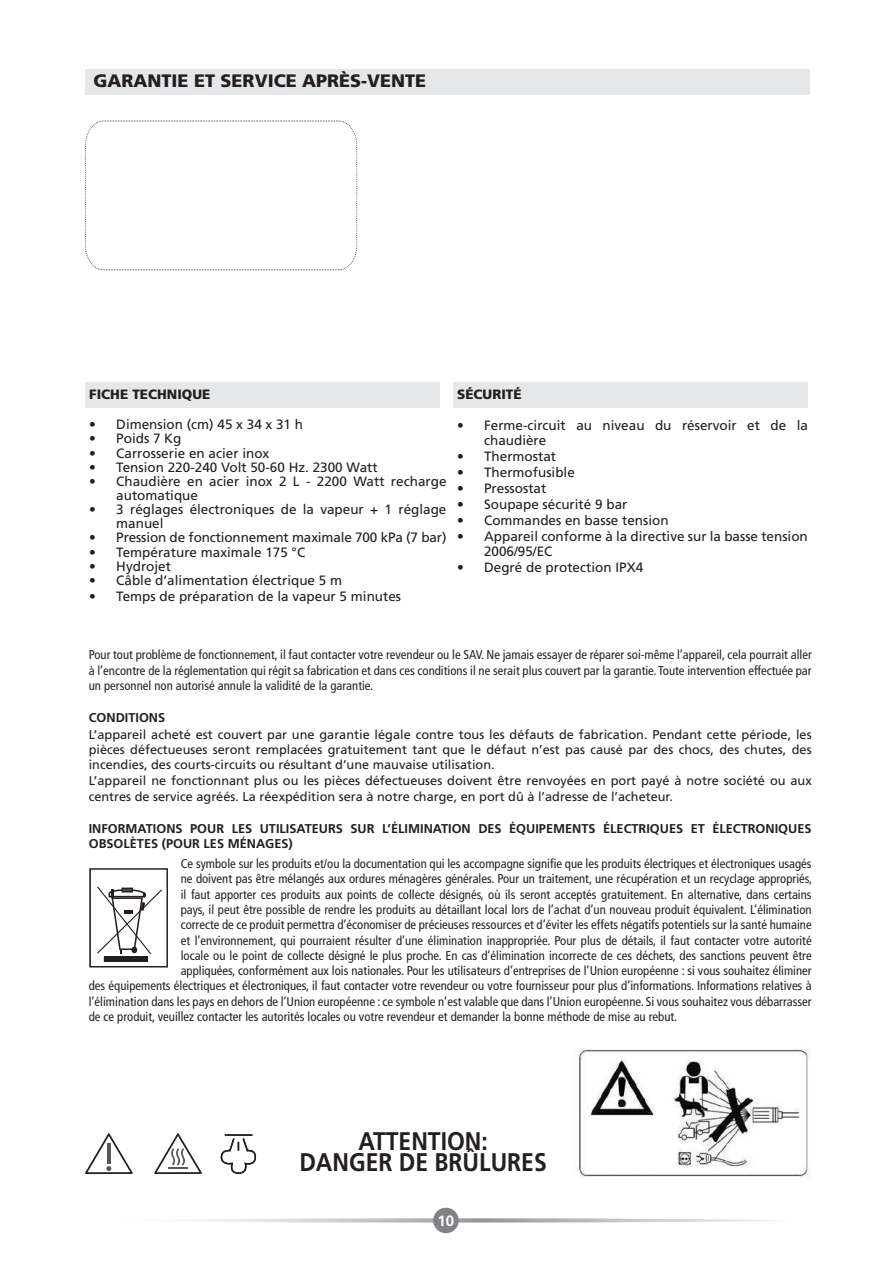
<style>
.page{position:relative;width:893px;height:1263px;background:#fff}
.page>*{position:absolute;margin:0;border:0;box-sizing:border-box;transform-origin:0 0}
.t1{font:700 25.5px/21.9px "Frutiger LT Std";color:#231f20;text-align:center;scale:.9 1}
.t2{font:900 18px "Frutiger LT Std";color:#231f20}
.t3{font:700 15px "Frutiger LT Std";color:#fff}
.t4{font:13.5px/13.5px "Frutiger LT Std";color:#231f20}
.t5{font:900 13.5px "Frutiger LT Std";color:#231f20}
.t6{font:condensed 12.75px/15.3px "Frutiger LT Std";color:#231f20;text-align:justify}
.t7{font:12.75px/15.6px "Frutiger LT Std";color:#231f20}
.t8{font:700 12.75px/15.3px "Frutiger LT Std";color:#231f20}
.s1{font-weight:300;font-stretch:condensed}
</style>
<div class="page">
<img style="left:579px;top:1049px;width:232px;height:128px">
<svg style="left:85px;top:1133px;width:48px;height:41px"></svg>
<svg style="left:154px;top:1133px;width:48px;height:41px"></svg>
<svg style="left:198px;top:1218px;width:584px;height:4px"></svg>
<div style="left:433px;top:1208px;width:26px;height:25px;background:#808285;border-radius:50%"></div>
<svg style="left:85px;top:120px;width:272px;height:150px"></svg>
<svg style="left:220px;top:1138px;width:37px;height:36px"></svg>
<hr style="left:225px;top:1134px;width:27px;height:2px;background:#231f20">
<div style="left:85px;top:69px;width:725px;height:26px;background:#e6e7e9"></div>
<div style="left:85px;top:383px;width:354px;height:25px;background:#e6e7e9"></div>
<div style="left:454px;top:383px;width:354px;height:25px;background:#e6e7e9"></div>
<svg style="left:89px;top:868px;width:79px;height:99px"></svg>
<h2 class="t2" style="left:94px;top:70px;width:334px">GARANTIE ET SERVICE APRÈS-VENTE</h2>
<p class="t5" style="left:89px;top:386px;width:123px">FICHE TECHNIQUE</p>
<p class="t4" style="left:89px;top:417px;width:215px"><span class="s1">•</span> Dimension (cm) 45 x 34 x 31 h</p>
<p class="t4" style="left:89px;top:432px;width:94px"><span class="s1">•</span> Poids 7 Kg</p>
<p class="t4" style="left:89px;top:446px;width:182px"><span class="s1">•</span> Carrosserie en acier inox</p>
<p class="t4" style="left:89px;top:461px;width:290px"><span class="s1">•</span> Tension 220-240 Volt 50-60 Hz. 2300 Watt</p>
<p class="t4" style="left:116px;top:475px;width:332px;text-indent:-27px"><span class="s1">•</span> Chaudière en acier inox 2 L - 2200 Watt recharge automatique</p>
<p class="t4" style="left:116px;top:503px;width:332px;text-indent:-27px"><span class="s1">•</span> 3 réglages électroniques de la vapeur + 1 réglage manuel</p>
<p class="t4" style="left:89px;top:531px;width:359px"><span class="s1">•</span> Pression de fonctionnement maximale 700 kPa (7 bar)</p>
<p class="t4" style="left:89px;top:545px;width:217px"><span class="s1">•</span> Température maximale 175 °C</p>
<p class="t4" style="left:89px;top:560px;width:83px"><span class="s1">•</span> Hydrojet</p>
<p class="t4" style="left:89px;top:574px;width:254px"><span class="s1">•</span> Câble d’alimentation électrique 5 m</p>
<p class="t4" style="left:89px;top:590px;width:313px"><span class="s1">•</span> Temps de préparation de la vapeur 5 minutes</p>
<p class="t5" style="left:457px;top:386px;width:66px">SÉCURITÉ</p>
<p class="t4" style="left:484px;top:418px;width:325px;line-height:15px;text-indent:-27px"><span class="s1">•</span> Ferme-circuit au niveau du réservoir et de la chaudière</p>
<p class="t4" style="left:457px;top:450px;width:101px"><span class="s1">•</span> Thermostat</p>
<p class="t4" style="left:457px;top:466px;width:119px"><span class="s1">•</span> Thermofusible</p>
<p class="t4" style="left:457px;top:482px;width:91px"><span class="s1">•</span> Pressostat</p>
<p class="t4" style="left:457px;top:498px;width:172px"><span class="s1">•</span> Soupape sécurité 9 bar</p>
<p class="t4" style="left:457px;top:513px;width:213px"><span class="s1">•</span> Commandes en basse tension</p>
<p class="t4" style="left:484px;top:529px;width:325px;line-height:15px;text-indent:-27px"><span class="s1">•</span> Appareil conforme à la directive sur la basse tension<br>2006/95/EC</p>
<p class="t4" style="left:457px;top:560px;width:188px"><span class="s1">•</span> Degré de protection IPX4</p>
<p class="t6" style="left:89px;top:647px;width:724px">Pour tout problème de fonctionnement, il faut contacter votre revendeur ou le SAV. Ne jamais essayer de réparer soi-même l’appareil, cela pourrait aller à l’encontre de la réglementation qui régit sa fabrication et dans ces conditions il ne serait plus couvert par la garantie. Toute intervention effectuée par un personnel non autorisé annule la validité de la garantie.</p>
<p class="t8" style="left:89px;top:710px;width:78px">CONDITIONS</p>
<p class="t7" style="left:89px;top:726px;width:724px">L’appareil acheté est couvert par une garantie légale contre tous les défauts de fabrication. Pendant cette période, les pièces défectueuses seront remplacées gratuitement tant que le défaut n’est pas causé par des chocs, des chutes, des incendies, des courts-circuits ou résultant d’une mauvaise utilisation.<br>L’appareil ne fonctionnant plus ou les pièces défectueuses doivent être renvoyées en port payé à notre société ou aux centres de service agréés. La réexpédition sera à notre charge, en port dû à l’adresse de l’acheteur.</p>
<p class="t8" style="left:89px;top:821px;width:724px">INFORMATIONS POUR LES UTILISATEURS SUR L’ÉLIMINATION DES ÉQUIPEMENTS ÉLECTRIQUES ET ÉLECTRONIQUES<br>OBSOLÈTES (POUR LES MÉNAGES)</p>
<p class="t6" style="left:181px;top:856px;width:632px">Ce symbole sur les produits et/ou la documentation qui les accompagne signifie que les produits électriques et électroniques usagés</p>
<p class="t6" style="left:181px;top:871px;width:633px">ne doivent pas être mélangés aux ordures ménagères générales. Pour un traitement, une récupération et un recyclage appropriés,</p>
<p class="t6" style="left:181px;top:887px;width:632px">il faut apporter ces produits aux points de collecte désignés, où ils seront acceptés gratuitement. En alternative, dans certains</p>
<p class="t6" style="left:181px;top:902px;width:632px">pays, il peut être possible de rendre les produits au détaillant local lors de l’achat d’un nouveau produit équivalent. L’élimination</p>
<p class="t6" style="left:181px;top:917px;width:632px">correcte de ce produit permettra d’économiser de précieuses ressources et d’éviter les effets négatifs potentiels sur la santé humaine</p>
<p class="t6" style="left:181px;top:932px;width:632px">et l’environnement, qui pourraient résulter d’une élimination inappropriée. Pour plus de détails, il faut contacter votre autorité</p>
<p class="t6" style="left:181px;top:948px;width:632px">locale ou le point de collecte désigné le plus proche. En cas d’élimination incorrecte de ces déchets, des sanctions peuvent être</p>
<p class="t6" style="left:181px;top:963px;width:632px">appliquées, conformément aux lois nationales. Pour les utilisateurs d’entreprises de l’Union européenne : si vous souhaitez éliminer</p>
<p class="t6" style="left:89px;top:978px;width:724px">des équipements électriques et électroniques, il faut contacter votre revendeur ou votre fournisseur pour plus d’informations. Informations relatives à</p>
<p class="t6" style="left:89px;top:994px;width:724px">l’élimination dans les pays en dehors de l’Union européenne : ce symbole n’est valable que dans l’Union européenne. Si vous souhaitez vous débarrasser</p>
<p class="t6" style="left:89px;top:1009px;width:590px">de ce produit, veuillez contacter les autorités locales ou votre revendeur et demander la bonne méthode de mise au rebut.</p>
<h1 class="t1" style="left:299px;top:1130px;width:276px">ATTENTION:<br>DANGER DE BRÛLURES</h1>
<p class="t3" style="left:438px;top:1212px;width:18px">10</p>
</div>
